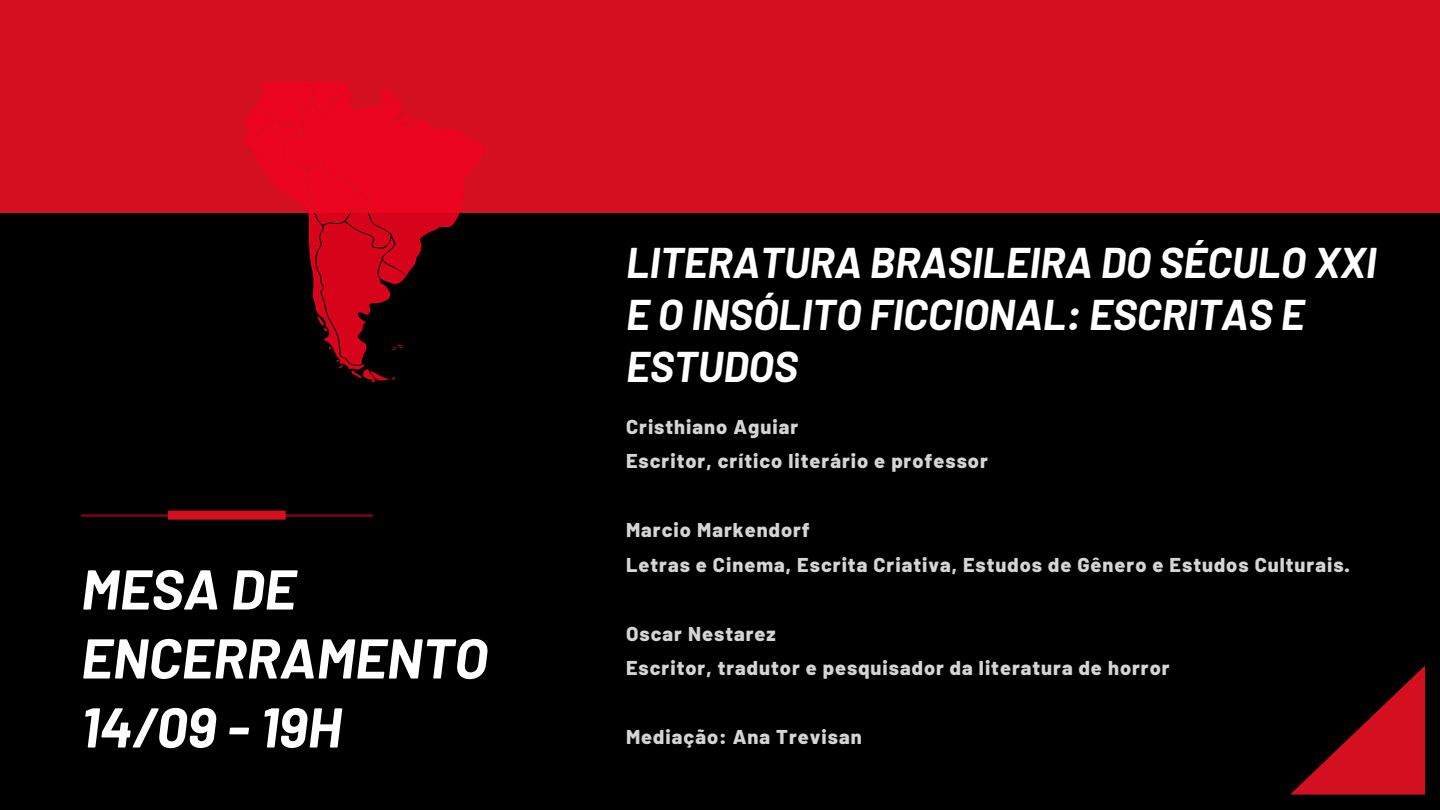
<style>
.page{position:relative;width:1440px;height:810px;background:#000}
.page>*{position:absolute;margin:0;border:0;box-sizing:border-box;transform-origin:0 0}
.t1{font:italic 700 56px/69px "Barlow";color:#fff}
.t2{font:italic 700 42px/51.8px "Barlow";color:#fff}
.t3{font:800 20px/34.5px "Barlow";letter-spacing:.05em;color:#fff}
</style>
<div class="page">
<div style="left:0;top:0;width:1440px;height:212px;background:#d30f20"></div>
<hr style="left:81px;top:514px;width:292px;height:3px;background:#d30f20">
<div style="left:168px;top:511px;width:118px;height:9px;background:#d30f20"></div>
<svg style="left:1290px;top:666px;width:135px;height:129px"></svg>
<img style="left:80px;top:82px;width:412px;height:300px">
<h1 class="t1" style="left:81px;top:553px;width:408px">MESA DE<br>ENCERRAMENTO<br>14/09 - 19H</h1>
<p class="t3" style="left:469px;top:564px;width:10px">í</p>
<h2 class="t2" style="left:626px;top:235px;width:752px">LITERATURA BRASILEIRA DO SÉCULO XXI<br>E O INSÓLITO FICCIONAL: ESCRITAS E<br>ESTUDOS</h2>
<p class="t3" style="left:626px;top:409px;width:205px">Cristhiano Aguiar<br>Escritor, cr tico liter</p>
<p class="t3" style="left:842px;top:443px;width:147px">rio e professor</p>
<p class="t3" style="left:626px;top:512px;width:725px">Marcio Markendorf<br>Letras e Cinema, Escrita Criativa, Estudos de G nero e Estudos Culturais.</p>
<p class="t3" style="left:626px;top:616px;width:545px">Oscar Nestarez<br>Escritor, tradutor e pesquisador da literatura de horror</p>
<p class="t3" style="left:626px;top:719px;width:237px">Mediação: Ana Trevisan</p>
</div>
